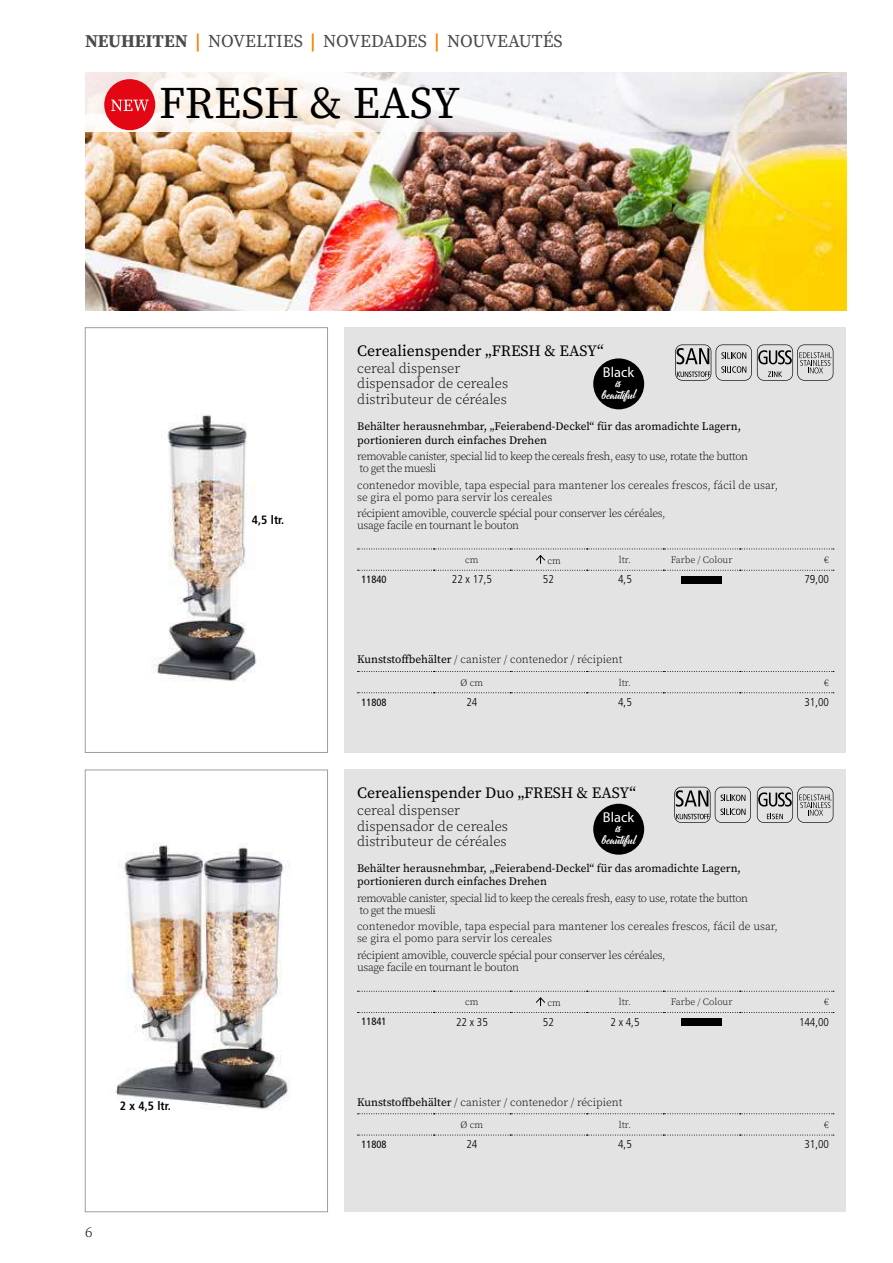
<style>
.page{position:relative;width:893px;height:1263px;background:#fff}
.page>*{position:absolute;margin:0;border:0;box-sizing:border-box;transform-origin:0 0}
.t1{font:45px "Source Serif Pro";color:#000}
.t2{font:18px "Source Serif Pro";letter-spacing:-.01em;color:#4a4a49}
.t3{font:18px "Amontilladios";color:#fff}
.t4{font:15.75px "Source Serif Pro";color:#000}
.t5{font:300 15px "Source Serif Pro";color:#000}
.t6{font:14.4px "Myriad Pro";color:#fff}
.t7{font:300 14.25px/15.8px "Source Serif Pro";color:#000}
.t8{font:700 condensed 12px "Frutiger LT Std";color:#000}
.t9{font:300 11.4px/12px "Source Serif Pro";letter-spacing:-.03em;color:#000}
.t10{font:300 11.4px/12px "Source Serif Pro";color:#000}
.t11{font:11.4px/13.5px "Source Serif Pro";color:#000}
.t12{font:300 condensed 11.4px "Frutiger LT Std";color:#000}
.t13{font:condensed 10.5px "Frutiger LT Std";color:#000}
.t14{font:300 9.75px "Source Serif Pro";color:#000}
.s1{font-weight:700}
.s2{font-weight:700;color:#f18606}
.s3{font-weight:400}
</style>
<div class="page">
<img style="left:115px;top:844px;width:175px;height:266px">
<div style="left:85px;top:770px;width:243px;height:442px;border:1px solid #9d9d9c"></div>
<img style="left:151px;top:414px;width:106px;height:268px">
<div style="left:85px;top:327px;width:243px;height:426px;border:1px solid #9d9d9c"></div>
<div style="left:344px;top:327px;width:502px;height:426px;background:#e3e3e3"></div>
<svg style="left:675px;top:344px;width:158px;height:37px"></svg>
<svg style="left:357px;top:570px;width:477px;height:1px"></svg>
<svg style="left:357px;top:549px;width:477px;height:15px"></svg>
<div style="left:681px;top:576px;width:41px;height:7px;background:#000"></div>
<div style="left:344px;top:770px;width:502px;height:442px;background:#e3e3e3"></div>
<svg style="left:757px;top:787px;width:76px;height:36px"></svg>
<svg style="left:674px;top:787px;width:77px;height:36px"></svg>
<svg style="left:357px;top:1012px;width:477px;height:1px"></svg>
<svg style="left:357px;top:991px;width:477px;height:15px"></svg>
<div style="left:681px;top:1018px;width:41px;height:8px;background:#000"></div>
<svg style="left:357px;top:1113px;width:477px;height:1px"></svg>
<svg style="left:357px;top:1135px;width:477px;height:1px"></svg>
<svg style="left:357px;top:671px;width:477px;height:1px"></svg>
<svg style="left:357px;top:692px;width:477px;height:1px"></svg>
<div style="left:593px;top:358px;width:51px;height:51px;background:#000;border-radius:50%"></div>
<div style="left:593px;top:804px;width:51px;height:51px;background:#000;border-radius:50%"></div>
<img style="left:85px;top:132px;width:761px;height:178px">
<svg style="left:85px;top:72px;width:761px;height:60px"></svg>
<div style="left:104px;top:79px;width:51px;height:51px;background:#e30613;border-radius:50%"></div>
<svg style="left:111px;top:100px;width:38px;height:11px"></svg>
<h2 class="t2" style="left:85px;top:29px;width:479px"><span class="s1">NEUHEITEN</span> <span class="s2">|</span> NOVELTIES <span class="s2">|</span> NOVEDADES <span class="s2">|</span> NOUVEAUTÉS</h2>
<h1 class="t1" style="left:159px;top:73px;width:302px">FRESH &amp; EASY</h1>
<p class="t8" style="left:120px;top:1099px;width:53px">2 x 4,5 ltr.</p>
<h3 class="t5" style="left:85px;top:1223px;width:9px">6</h3>
<p class="t8" style="left:252px;top:512px;width:34px">4,5 ltr.</p>
<h3 class="t4" style="left:357px;top:340px;width:248px">Cerealienspender „FRESH &amp; EASY“</h3>
<p class="t7" style="left:357px;top:360px;width:152px">cereal dispenser dispensador de cereales distributeur de céréales</p>
<p class="t11" style="left:357px;top:420px;width:385px">Behälter herausnehmbar, „Feierabend-Deckel“ für das aromadichte Lagern, portionieren durch einfaches Drehen</p>
<p class="t9" style="left:357px;top:451px;width:392px">removable canister, special lid to keep the cereals fresh, easy to use, rotate the button to get the muesli</p>
<p class="t10" style="left:357px;top:479px;width:422px">contenedor movible, tapa especial para mantener los cereales frescos, fácil de usar, se gira el pomo para servir los cereales</p>
<p class="t9" style="left:357px;top:508px;width:310px">récipient amovible, couvercle spécial pour conserver les céréales, usage facile en tournant le bouton</p>
<p class="t14" style="left:465px;top:554px;width:15px">cm</p>
<p class="t14" style="left:547px;top:554px;width:15px">cm</p>
<p class="t14" style="left:619px;top:554px;width:14px">ltr.</p>
<p class="t14" style="left:671px;top:554px;width:63px">Farbe / Colour</p>
<p class="t14" style="left:824px;top:554px;width:6px">€</p>
<p class="t13" style="left:361px;top:573px;width:27px">11840</p>
<p class="t12" style="left:452px;top:573px;width:42px">22 x 17,5</p>
<p class="t12" style="left:543px;top:573px;width:12px">52</p>
<p class="t12" style="left:618px;top:573px;width:15px">4,5</p>
<p class="t12" style="left:804px;top:573px;width:26px">79,00</p>
<p class="t6" style="left:603px;top:363px;width:33px">Black</p>
<h2 class="t3" style="left:616px;top:370px;width:7px">is</h2>
<h2 class="t3" style="left:602px;top:382px;width:35px;rotate:-1deg">beautiful</h2>
<p class="t10" style="left:357px;top:653px;width:267px"><span class="s3">Kunststoffbehälter</span> / canister / contenedor / récipient</p>
<p class="t14" style="left:461px;top:676px;width:24px">Ø cm</p>
<p class="t14" style="left:619px;top:676px;width:14px">ltr.</p>
<p class="t14" style="left:824px;top:676px;width:6px">€</p>
<p class="t13" style="left:361px;top:696px;width:27px">11808</p>
<p class="t12" style="left:466px;top:695px;width:12px">24</p>
<p class="t12" style="left:618px;top:695px;width:15px">4,5</p>
<p class="t12" style="left:804px;top:695px;width:26px">31,00</p>
<h3 class="t4" style="left:357px;top:782px;width:280px">Cerealienspender Duo „FRESH &amp; EASY“</h3>
<p class="t7" style="left:357px;top:802px;width:152px">cereal dispenser dispensador de cereales distributeur de céréales</p>
<p class="t11" style="left:357px;top:861px;width:385px">Behälter herausnehmbar, „Feierabend-Deckel“ für das aromadichte Lagern, portionieren durch einfaches Drehen</p>
<p class="t9" style="left:357px;top:892px;width:392px">removable canister, special lid to keep the cereals fresh, easy to use, rotate the button to get the muesli</p>
<p class="t10" style="left:357px;top:920px;width:422px">contenedor movible, tapa especial para mantener los cereales frescos, fácil de usar, se gira el pomo para servir los cereales</p>
<p class="t9" style="left:357px;top:949px;width:310px">récipient amovible, couvercle spécial pour conserver les céréales, usage facile en tournant le bouton</p>
<p class="t14" style="left:465px;top:996px;width:15px">cm</p>
<p class="t14" style="left:547px;top:996px;width:15px">cm</p>
<p class="t14" style="left:619px;top:996px;width:14px">ltr.</p>
<p class="t14" style="left:671px;top:996px;width:63px">Farbe / Colour</p>
<p class="t14" style="left:824px;top:996px;width:6px">€</p>
<p class="t13" style="left:361px;top:1015px;width:27px">11841</p>
<p class="t12" style="left:456px;top:1015px;width:33px">22 x 35</p>
<p class="t12" style="left:543px;top:1015px;width:12px">52</p>
<p class="t12" style="left:610px;top:1015px;width:31px">2 x 4,5</p>
<p class="t12" style="left:799px;top:1015px;width:32px">144,00</p>
<p class="t6" style="left:603px;top:809px;width:33px">Black</p>
<h2 class="t3" style="left:616px;top:815px;width:7px">is</h2>
<h2 class="t3" style="left:602px;top:827px;width:35px;rotate:-1deg">beautiful</h2>
<p class="t10" style="left:357px;top:1096px;width:267px"><span class="s3">Kunststoffbehälter</span> / canister / contenedor / récipient</p>
<p class="t14" style="left:461px;top:1118px;width:24px">Ø cm</p>
<p class="t14" style="left:619px;top:1118px;width:14px">ltr.</p>
<p class="t14" style="left:824px;top:1118px;width:6px">€</p>
<p class="t13" style="left:361px;top:1138px;width:27px">11808</p>
<p class="t12" style="left:466px;top:1138px;width:12px">24</p>
<p class="t12" style="left:618px;top:1138px;width:15px">4,5</p>
<p class="t12" style="left:804px;top:1138px;width:26px">31,00</p>
</div>
